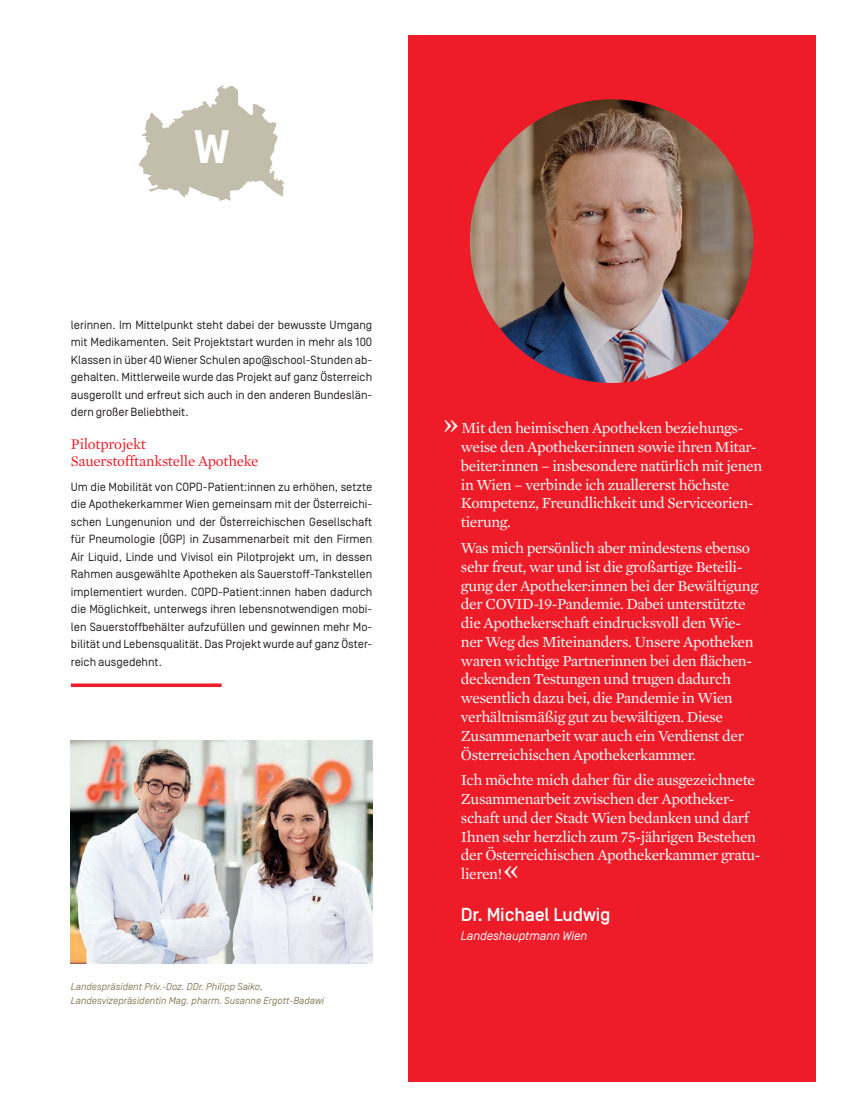
<style>
.page{position:relative;width:851px;height:1117px;background:#fff}
.page>*{position:absolute;margin:0;border:0;box-sizing:border-box;transform-origin:0 0}
.t1{font:700 46.88px "Simplon Norm";color:#fff}
.t2{font:500 18.75px "Simplon Norm";letter-spacing:-.01em;color:#fff}
.t3{font:15.62px/18.8px "Mercury Text G1";letter-spacing:-.025em;color:#fff}
.t4{font:15px/16.9px "Mercury Text G1";letter-spacing:-.015em;color:#ee1c28}
.t5{font:italic 12.5px "Simplon Norm";letter-spacing:-.01em;color:#fff}
.t6{font:11.88px/17.5px "Simplon Norm";color:#231f20;text-align:justify}
.t7{font:italic 10px/13.8px "Simplon Norm";color:#887b57}
.s1{font-size:31.25px}
</style>
<div class="page">
<div style="left:407px;top:35px;width:408px;height:1046px;background:#ee1c28"></div>
<svg style="left:138px;top:86px;width:146px;height:115px"></svg>
<svg style="left:71px;top:683px;width:150px;height:4px"></svg>
<img style="left:71px;top:740px;width:301px;height:223px">
<img style="left:469px;top:99px;width:284px;height:284px;border-radius:142px">
<h1 class="t1" style="left:194px;top:122px;width:37px">W</h1>
<p class="t6" style="left:71px;top:316px;width:303px">lerinnen. Im Mittelpunkt steht dabei der bewusste Umgang mit Medikamenten. Seit Projektstart wurden in mehr als 100<br>Klassen in über 40 Wiener Schulen apo@school-Stunden ab&shy;gehalten. Mittlerweile wurde das Projekt auf ganz Österreich ausgerollt und erfreut sich auch in den anderen Bundeslän&shy;dern großer Beliebtheit.</p>
<p class="t4" style="left:71px;top:435px;width:189px">Pilotprojekt<br>Sauerstofftankstelle Apotheke</p>
<p class="t6" style="left:71px;top:478px;width:303px">Um die Mobilität von COPD-Patient:innen zu erhöhen, setzte die Apothekerkammer Wien gemeinsam mit der Österreichi&shy;schen Lungenunion und der Österreichischen Gesellschaft für Pneumologie (ÖGP) in Zusammenarbeit mit den Firmen Air Liquid, Linde und Vivisol ein Pilotprojekt um, in dessen Rahmen ausgewählte Apotheken als Sauerstoff-Tankstellen implementiert wurden. COPD-Patient:innen haben dadurch die Möglichkeit, unterwegs ihren lebensnotwendigen mobi&shy;len Sauerstoffbehälter aufzufüllen und gewinnen mehr Mo&shy;bilität und Lebensqualität. Das Projekt wurde auf ganz Öster&shy;reich ausgedehnt.</p>
<p class="t7" style="left:71px;top:979px;width:255px">Landespräsident Priv.-Doz. DDr. Philipp Saiko,<br>Landesvizepräsidentin Mag. pharm. Susanne Ergott-Badawi</p>
<p class="t3" style="left:461px;top:418px;width:303px;text-indent:-18px"><span class="s1">»</span> Mit den heimischen Apotheken beziehungs&shy;weise den Apotheker:innen sowie ihren Mitar&shy;beiter:innen – insbesondere natürlich mit jenen in Wien – verbinde ich zuallererst höchste Kompetenz, Freundlichkeit und Serviceorien&shy;tierung.</p>
<p class="t3" style="left:461px;top:537px;width:298px">Was mich persönlich aber mindestens ebenso sehr freut, war und ist die großartige Beteili&shy;gung der Apotheker:innen bei der Bewältigung der COVID-19-Pandemie. Dabei unterstützte die Apothekerschaft eindrucksvoll den Wie&shy;ner Weg des Miteinanders. Unsere Apotheken waren wichtige Partnerinnen bei den flächen&shy;deckenden Testungen und trugen dadurch wesentlich dazu bei, die Pandemie in Wien verhältnismäßig gut zu bewältigen. Diese Zusammenarbeit war auch ein Verdienst der Österreichischen Apothekerkammer.</p>
<p class="t3" style="left:461px;top:769px;width:301px">Ich möchte mich daher für die ausgezeichnete Zusammenarbeit zwischen der Apotheker&shy;schaft und der Stadt Wien bedanken und darf Ihnen sehr herzlich zum 75-jährigen Bestehen der Österreichischen Apothekerkammer gratu&shy;lieren! <span class="s1">«</span></p>
<p class="t2" style="left:461px;top:904px;width:151px">Dr. Michael Ludwig</p>
<p class="t5" style="left:461px;top:928px;width:128px">Landeshauptmann Wien</p>
</div>
